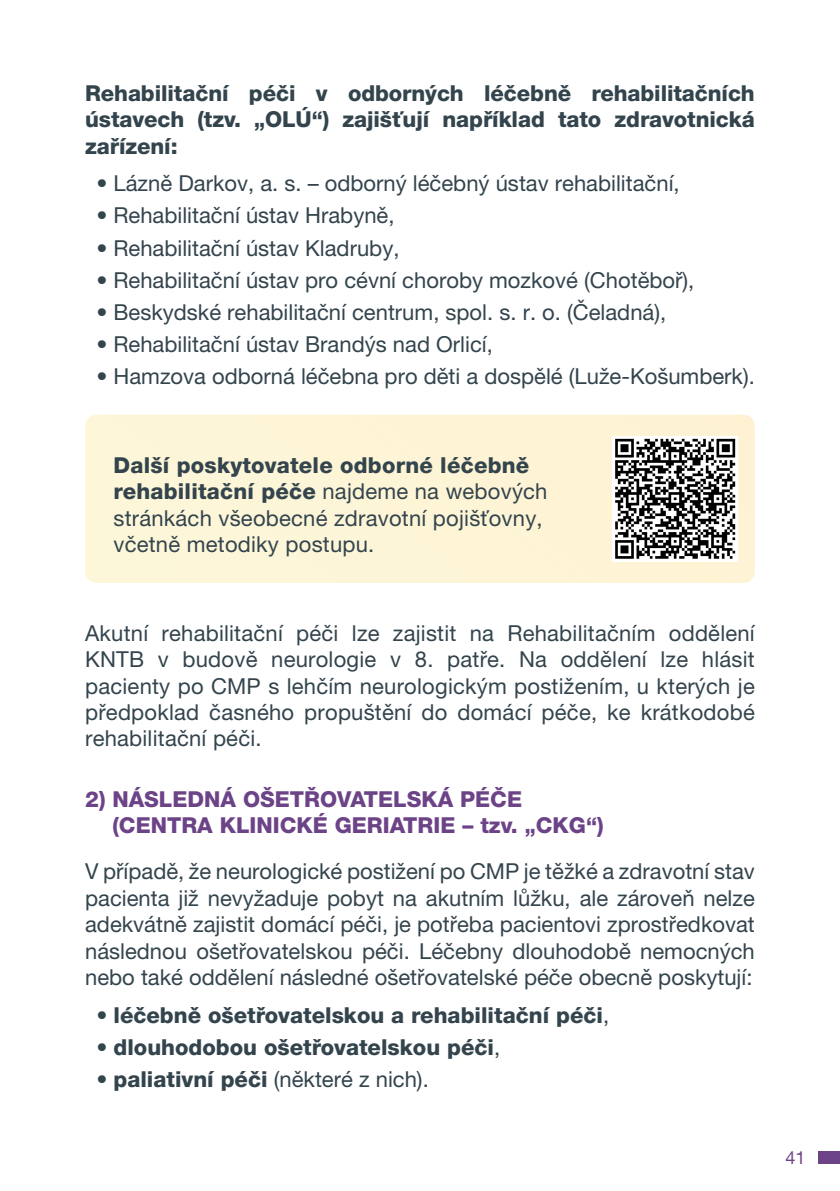
<style>
.page{position:relative;width:840px;height:1191px;background:#fff}
.page>*{position:absolute;margin:0;border:0;box-sizing:border-box;transform-origin:0 0}
.t1{font:22px/26.4px "Helvetica Neue LT Pro";color:#33444d;text-align:justify}
.t2{font:800 22px/26.4px "Helvetica Neue LT Pro";color:#33444d;text-align:justify}
.t3{font:800 22px/26.4px "Helvetica Neue LT Pro";color:#6d4388}
.t4{font:18px "Helvetica Neue LT Pro";color:#6d4388}
.s1{font-weight:800}
.s2{font-weight:400}
</style>
<div class="page">
<div style="left:818px;top:1151px;width:21px;height:13px;background:#6d4388"></div>
<div style="left:85px;top:415px;width:669px;height:168px;background:#fdf5d6"></div>
<svg style="left:612px;top:436px;width:125px;height:125px"></svg>
<svg style="left:614px;top:439px;width:120px;height:120px"></svg>
<p class="t2" style="left:85px;top:80px;width:671px">Rehabilitační péči v odborných léčebně rehabilitačních ústavech (tzv. „OLÚ“) zajišťují například tato zdravotnická zařízení:</p>
<p class="t1" style="left:96px;top:170px;width:584px">• Lázně Darkov, a. s. – odborný léčebný ústav rehabilitační,</p>
<p class="t1" style="left:96px;top:202px;width:299px">• Rehabilitační ústav Hrabyně,</p>
<p class="t1" style="left:96px;top:234px;width:304px">• Rehabilitační ústav Kladruby,</p>
<p class="t1" style="left:96px;top:266px;width:599px">• Rehabilitační ústav pro cévní choroby mozkové (Chotěboř),</p>
<p class="t1" style="left:96px;top:298px;width:571px">• Beskydské rehabilitační centrum, spol. s. r. o. (Čeladná),</p>
<p class="t1" style="left:96px;top:330px;width:397px">• Rehabilitační ústav Brandýs nad Orlicí,</p>
<p class="t1" style="left:96px;top:362px;width:659px">• Hamzova odborná léčebna pro děti a dospělé (Luže-Košumberk).</p>
<p class="t1" style="left:113px;top:451px;width:435px;text-align:left"><span class="s1">Další poskytovatele odborné léčebně rehabilitační péče</span> najdeme na webových stránkách všeobecné zdravotní pojišťovny, včetně metodiky postupu.</p>
<p class="t1" style="left:85px;top:619px;width:671px">Akutní rehabilitační péči lze zajistit na Rehabilitačním oddělení KNTB v budově neurologie v 8. patře. Na oddělení lze hlásit pacienty po CMP s lehčím neurologickým postižením, u kterých je předpoklad časného propuštění do domácí péče, ke krátkodobé rehabilitační péči.</p>
<p class="t3" style="left:112px;top:785px;width:492px;text-indent:-27px">2) NÁSLEDNÁ OŠETŘOVATELSKÁ PÉČE (CENTRA KLINICKÉ GERIATRIE – tzv. „CKG“)</p>
<p class="t1" style="left:85px;top:858px;width:671px">V případě, že neurologické postižení po CMP je těžké a zdravotní stav pacienta již nevyžaduje pobyt na akutním lůžku, ale zároveň nelze adekvátně zajistit domácí péči, je potřeba pacientovi zprostředkovat následnou ošetřovatelskou péči. Léčebny dlouhodobě nemocných nebo také oddělení následné ošetřovatelské péče obecně poskytují:</p>
<p class="t2" style="left:96px;top:1001px;width:514px"><span class="s2">•</span> léčebně ošetřovatelskou a rehabilitační péči<span class="s2">,</span></p>
<p class="t2" style="left:96px;top:1033px;width:405px"><span class="s2">•</span> dlouhodobou ošetřovatelskou péči<span class="s2">,</span></p>
<p class="t1" style="left:96px;top:1065px;width:333px">• <span class="s1">paliativní péči</span> (některé z nich).</p>
<p class="t4" style="left:785px;top:1147px;width:22px">41</p>
</div>
